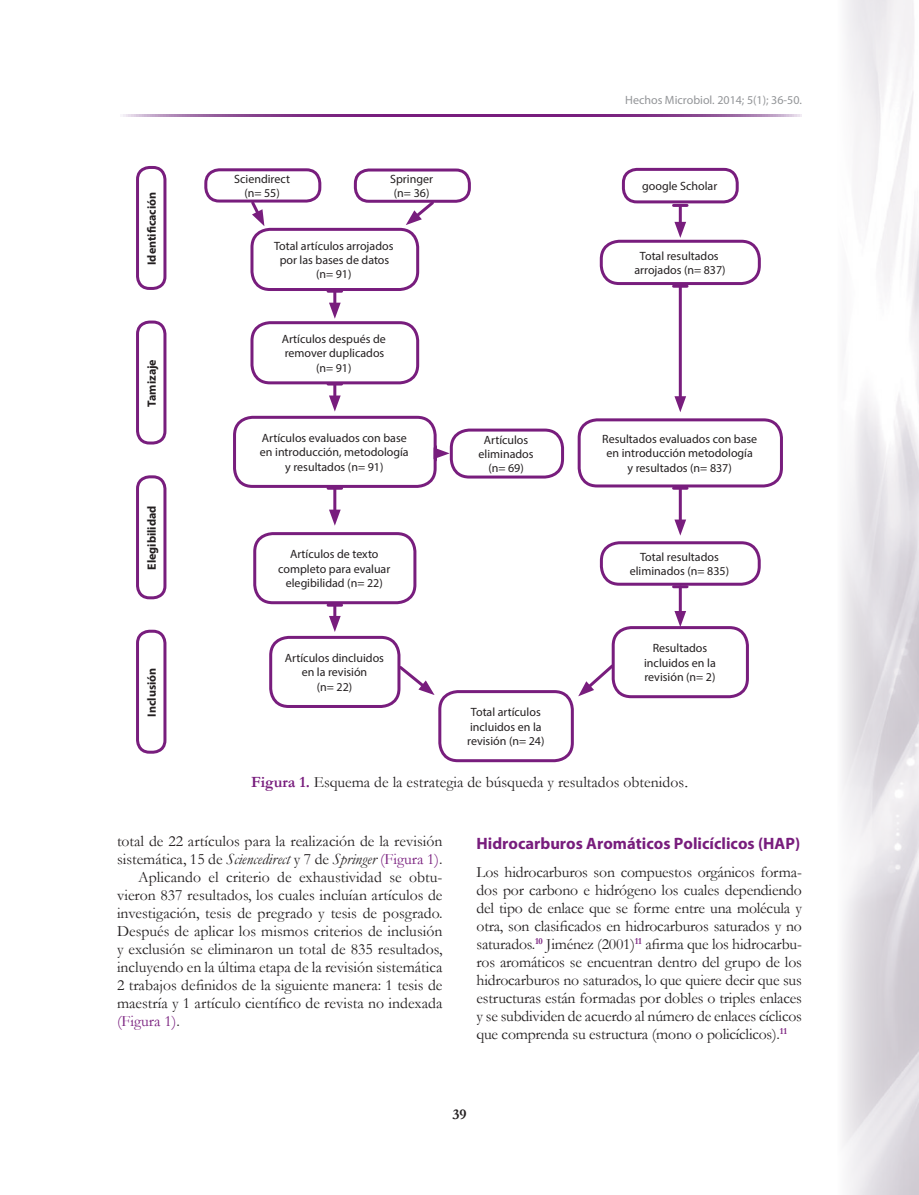
<style>
.page{position:relative;width:919px;height:1195px;background:#fff}
.page>*{position:absolute;margin:0;border:0;box-sizing:border-box;transform-origin:0 0}
.t1{font:700 16.5px "Myriad Pro";color:#781d7d}
.t2{font:15.75px/18px "Garamond";color:#231f20;text-align:justify}
.t3{font:15.75px "Garamond";color:#781d7d}
.t4{font:700 15px "Garamond";color:#231f20}
.t5{font:12px/14.4px "Myriad Pro";color:#231f20;text-align:center}
.t6{font:700 12px "Myriad Pro";color:#231f20}
.t7{font:12px "Myriad Pro";color:#939598}
.s1{font-weight:700;color:#781d7d}
.s2{font-family:"Times New Roman";font-size:18px}
.s3{font-style:italic}
.s4{color:#781d7d}
.s5{color:#231f20}
</style>
<div class="page">
<svg style="left:123px;top:114px;width:678px;height:2px"></svg>
<div style="left:204px;top:168px;width:117px;height:35px;border:3px solid #781d7d;border-radius:14px"></div>
<div style="left:354px;top:168px;width:117px;height:35px;border:3px solid #781d7d;border-radius:14px"></div>
<div style="left:250px;top:228px;width:169px;height:63px;border:3px solid #781d7d;border-radius:18px"></div>
<div style="left:250px;top:321px;width:169px;height:63px;border:3px solid #781d7d;border-radius:18px"></div>
<div style="left:233px;top:416px;width:203px;height:72px;border:3px solid #781d7d;border-radius:18px"></div>
<div style="left:253px;top:532px;width:163px;height:72px;border:3px solid #781d7d;border-radius:18px"></div>
<div style="left:269px;top:636px;width:131px;height:72px;border:3px solid #781d7d;border-radius:18px"></div>
<div style="left:136px;top:630px;width:30px;height:124px;border:3px solid #781d7d;border-radius:12px"></div>
<div style="left:136px;top:475px;width:30px;height:124px;border:3px solid #781d7d;border-radius:12px"></div>
<div style="left:136px;top:321px;width:30px;height:123px;border:3px solid #781d7d;border-radius:12px"></div>
<div style="left:136px;top:166px;width:30px;height:124px;border:3px solid #781d7d;border-radius:12px"></div>
<div style="left:438px;top:690px;width:135px;height:72px;border:3px solid #781d7d;border-radius:18px"></div>
<div style="left:611px;top:626px;width:137px;height:72px;border:3px solid #781d7d;border-radius:18px"></div>
<div style="left:450px;top:429px;width:114px;height:49px;border:3px solid #781d7d;border-radius:18px"></div>
<div style="left:600px;top:541px;width:160px;height:45px;border:3px solid #781d7d;border-radius:18px"></div>
<div style="left:599px;top:240px;width:161px;height:45px;border:3px solid #781d7d;border-radius:18px"></div>
<div style="left:622px;top:168px;width:116px;height:35px;border:3px solid #781d7d;border-radius:14px"></div>
<div style="left:577px;top:418px;width:205px;height:69px;border:3px solid #781d7d;border-radius:18px"></div>
<hr style="left:333px;top:291px;width:3px;height:17px;background:#781d7d">
<svg style="left:328px;top:290px;width:13px;height:3px"></svg>
<svg style="left:329px;top:303px;width:11px;height:16px"></svg>
<hr style="left:434px;top:446px;width:3px;height:14px;background:#781d7d">
<svg style="left:433px;top:447px;width:16px;height:12px"></svg>
<hr style="left:678px;top:205px;width:3px;height:23px;background:#781d7d">
<hr style="left:673px;top:204px;width:14px;height:3px;background:#781d7d">
<svg style="left:674px;top:222px;width:12px;height:16px"></svg>
<hr style="left:678px;top:488px;width:3px;height:37px;background:#781d7d">
<hr style="left:673px;top:487px;width:14px;height:3px;background:#781d7d">
<svg style="left:674px;top:519px;width:12px;height:17px"></svg>
<hr style="left:678px;top:587px;width:3px;height:30px;background:#781d7d">
<hr style="left:673px;top:585px;width:14px;height:3px;background:#781d7d">
<svg style="left:674px;top:611px;width:12px;height:16px"></svg>
<hr style="left:678px;top:286px;width:3px;height:116px;background:#781d7d">
<hr style="left:673px;top:285px;width:14px;height:3px;background:#781d7d">
<svg style="left:674px;top:396px;width:12px;height:16px"></svg>
<hr style="left:333px;top:384px;width:3px;height:17px;background:#781d7d">
<svg style="left:328px;top:382px;width:13px;height:3px"></svg>
<svg style="left:329px;top:395px;width:11px;height:17px"></svg>
<hr style="left:333px;top:488px;width:3px;height:27px;background:#781d7d">
<svg style="left:328px;top:487px;width:13px;height:3px"></svg>
<svg style="left:329px;top:510px;width:11px;height:16px"></svg>
<hr style="left:333px;top:605px;width:3px;height:17px;background:#781d7d">
<svg style="left:328px;top:604px;width:13px;height:3px"></svg>
<svg style="left:329px;top:616px;width:11px;height:16px"></svg>
<svg style="left:249px;top:199px;width:15px;height:27px"></svg>
<svg style="left:396px;top:663px;width:38px;height:32px"></svg>
<svg style="left:578px;top:662px;width:38px;height:34px"></svg>
<svg style="left:405px;top:199px;width:31px;height:26px"></svg>
<p class="t6" style="left:144px;top:265px;width:75px;rotate:-90deg">Identificación</p>
<p class="t6" style="left:144px;top:407px;width:49px;rotate:-90deg">Tamizaje</p>
<p class="t6" style="left:144px;top:570px;width:66px;rotate:-90deg">Elegibilidad</p>
<p class="t6" style="left:144px;top:716px;width:50px;rotate:-90deg">Inclusión</p>
<p class="t5" style="left:234px;top:171px;width:57px">Sciendirect (n= 55)</p>
<p class="t5" style="left:390px;top:172px;width:44px">Springer (n= 36)</p>
<p class="t5" style="left:274px;top:238px;width:121px">Total artículos arrojados por las bases de datos (n= 91)</p>
<p class="t5" style="left:282px;top:331px;width:106px">Artículos después de remover duplicados (n= 91)</p>
<p class="t5" style="left:260px;top:430px;width:150px">Artículos evaluados con base en introducción, metodología y resultados (n= 91)</p>
<p class="t5" style="left:278px;top:547px;width:114px">Artículos de texto completo para evaluar elegibilidad (n= 22)</p>
<p class="t5" style="left:285px;top:651px;width:100px">Artículos dincluidos en la revisión<br>(n= 22)</p>
<p class="t5" style="left:478px;top:432px;width:57px">Artículos eliminados (n= 69)</p>
<p class="t5" style="left:467px;top:705px;width:79px">Total artículos incluidos en la revisión (n= 24)</p>
<p class="t7" style="left:625px;top:92px;width:178px">Hechos Microbiol. 2014; 5(1); 36-50.</p>
<p class="t5" style="left:642px;top:179px;width:77px">google Scholar</p>
<p class="t5" style="left:634px;top:248px;width:93px">Total resultados arrojados (n= 837)</p>
<p class="t5" style="left:602px;top:432px;width:156px">Resultados evaluados con base en introducción metodología<br>y resultados (n= 837)</p>
<p class="t5" style="left:629px;top:549px;width:101px">Total resultados eliminados (n= 835)</p>
<p class="t5" style="left:644px;top:641px;width:73px">Resultados incluidos en la revisión (n= 2)</p>
<p class="t2" style="left:251px;top:773px;width:439px"><span class="s1">Figura 1.</span> Esquema de la estrategia de búsqueda y resultados obtenidos<span class="s2">.</span></p>
<p class="t2" style="left:117px;top:831px;width:327px">total de 22 artículos para la realización de la revisión</p>
<p class="t2" style="left:117px;top:849px;width:327px">sistemática, 15 de <span class="s3">Sciencedirect</span> y 7 de <span class="s3">Springer</span> <span class="s4">(Figura 1)</span>.</p>
<p class="t2" style="left:138px;top:867px;width:306px">Aplicando el criterio de exhaustividad se obtu-</p>
<p class="t2" style="left:117px;top:885px;width:327px">vieron 837 resultados, los cuales incluían artículos de</p>
<p class="t2" style="left:117px;top:903px;width:327px">investigación, tesis de pregrado y tesis de posgrado.</p>
<p class="t2" style="left:117px;top:921px;width:327px">Después de aplicar los mismos criterios de inclusión</p>
<p class="t2" style="left:117px;top:939px;width:327px">y exclusión se eliminaron un total de 835 resultados,</p>
<p class="t2" style="left:117px;top:957px;width:327px">incluyendo en la última etapa de la revisión sistemática</p>
<p class="t2" style="left:117px;top:975px;width:327px">2 trabajos definidos de la siguiente manera: 1 tesis de</p>
<p class="t2" style="left:117px;top:993px;width:327px">maestría y 1 artículo científico de revista no indexada</p>
<p class="t3" style="left:117px;top:1010px;width:64px">(Figura 1)<span class="s5">.</span></p>
<p class="t1" style="left:476px;top:833px;width:325px">Hidrocarburos Aromáticos Policíclicos (HAP)</p>
<p class="t2" style="left:476px;top:862px;width:327px">Los hidrocarburos son compuestos orgánicos forma&shy;dos por carbono e hidrógeno los cuales dependiendo del tipo de enlace que se forme entre una molécula y otra, son clasificados en hidrocarburos saturados y no saturados.<sup>10</sup> Jiménez (2001)<sup>11</sup> afirma que los hidrocarbu&shy;ros aromáticos se encuentran dentro del grupo de los hidrocarburos no saturados, lo que quiere decir que sus estructuras están formadas por dobles o triples enlaces y se subdividen de acuerdo al número de enlaces cíclicos que comprenda su estructura (mono o policíclicos).<sup>11</sup></p>
<p class="t4" style="left:452px;top:1104px;width:16px">39</p>
</div>
